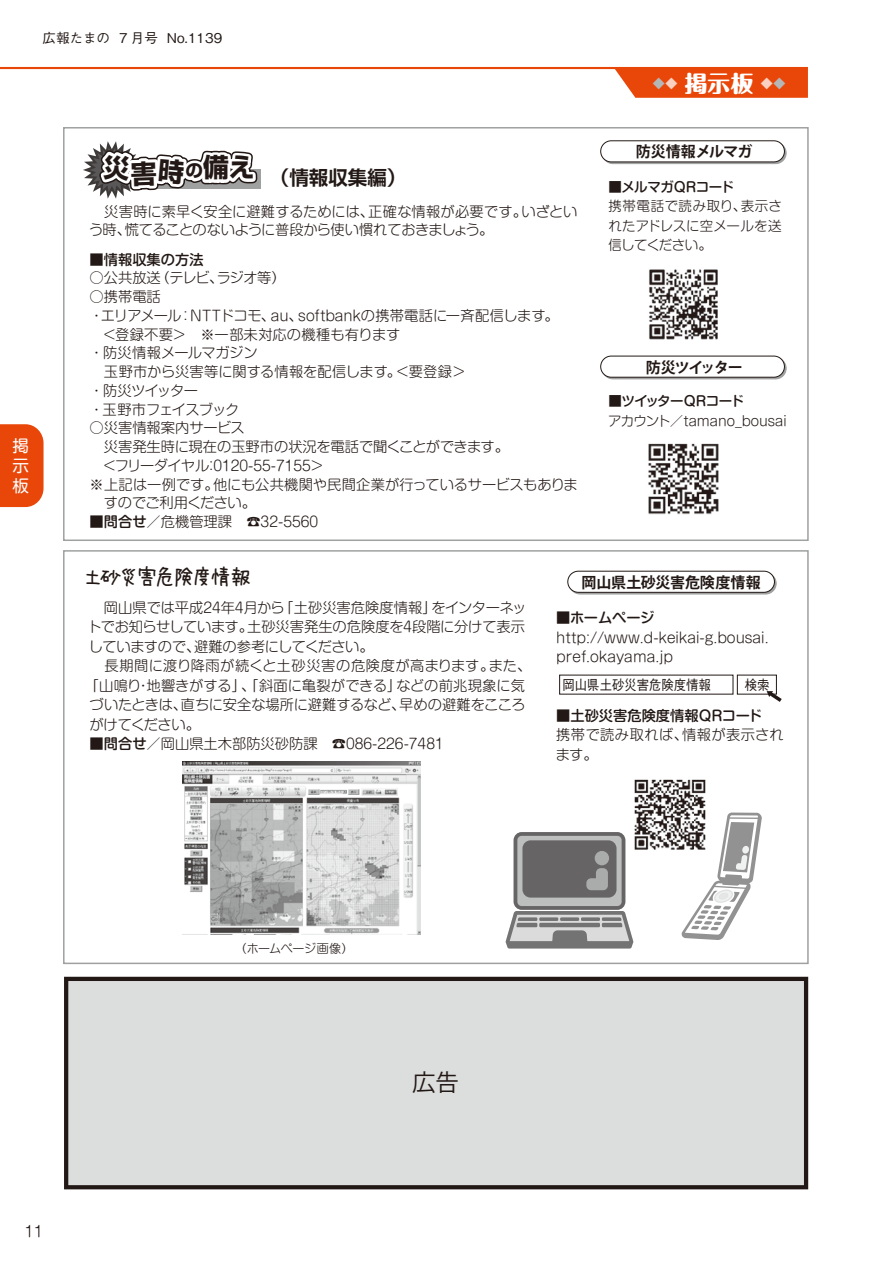
<style>
.page{position:relative;width:893px;height:1263px;background:#fff}
.page>*{position:absolute;margin:0;border:0;box-sizing:border-box;transform-origin:0 0}
.t1{font:700 25.95px "Shin Go Pr 5";color:#221815}
.t2{font:23.4px "Koz Go Pro";color:#221815}
.t3{font:800 22.5px "Maru Fo Pro";color:#fff}
.t4{font:21px "aquafont";letter-spacing:-.125em;color:#221815}
.t5{font:700 19.5px "Shin Go Pr 5 De";color:#221815}
.t6{font:16.5px/19.8px "Shin M Go Pro";color:#fff;text-align:justify}
.t7{font:700 15px "Koz Go Std";letter-spacing:-.01em;color:#221815}
.t8{font:700 15px "Koz Go Std";letter-spacing:-.095em;color:#221815}
.t9{font:300 15px "Shin M Go Pro";color:#221815}
.t10{font:300 14.25px/18.8px "Shin M Go Pro";color:#221815}
.t11{font:300 14.25px/19.5px "Shin M Go Pro";letter-spacing:.02em;color:#221815}
.t12{font:500 14.25px/19.5px "Shin M Go Pro";color:#221815}
.t13{font:300 14.25px/19.5px "Shin M Go Pro";letter-spacing:-.03em;color:#221815}
.t14{font:300 14.25px/19.5px "Shin M Go Pro";letter-spacing:-.035em;color:#221815}
.t15{font:300 14.25px/19.5px "Shin M Go Pro";letter-spacing:.035em;color:#221815}
.t16{font:300 14.25px "Shin M Go Pro";letter-spacing:-.045em;color:#221815}
.t17{font:300 14.25px "Shin M Go Pro";letter-spacing:-.025em;color:#221815}
.t18{font:300 14.25px "Shin M Go Pro";letter-spacing:-.04em;color:#221815}
.t19{font:500 13.8px "Gothic BBB Pr 5";color:#221815;scale:.9 1}
.t20{font:300 13.5px/19.5px "Shin M Go Pro";color:#221815}
.t21{font:500 13.5px "Gothic BBB Pr 5";color:#221815}
.t22{font:500 13.5px "Shin M Go Pro";letter-spacing:-.03em;color:#221815}
.t23{font:300 12px "Shin M Go Pro";letter-spacing:-.025em;color:#221815}
.t24{font:800 12px "Maru Fo Pro";color:#fad1c1}
.t25{font:800 12px "Maru Fo Pro";color:#b5b6b6}
.s1{color:#fad1c1}
.s2{color:#b5b6b6}
.s3{font-size:17.7px}
.s4{font-weight:500}
.s5{font-weight:300}
</style>
<div class="page">
<hr style="left:0;top:67px;width:808px;height:2px;background:#e94709">
<div style="left:63px;top:127px;width:746px;height:414px;border:2px solid #9fa0a0"></div>
<div style="left:63px;top:550px;width:746px;height:414px;border:2px solid #9fa0a0"></div>
<svg style="left:614px;top:69px;width:194px;height:29px;background:#ea5218"></svg>
<div style="left:64px;top:977px;width:744px;height:212px;background:#dcdddd"></div>
<img style="left:649px;top:269px;width:69px;height:71px">
<img style="left:634px;top:779px;width:72px;height:71px">
<img style="left:648px;top:443px;width:71px;height:72px">
<svg style="left:506px;top:832px;width:127px;height:116px;background:#959495"></svg>
<div style="left:595px;top:851px;width:14px;height:14px;background:#aaabab;border-radius:50%"></div>
<svg style="left:681px;top:812px;width:81px;height:128px"></svg>
<div style="left:742px;top:846px;width:7px;height:8px;background:#f0f1f1;border-radius:50%"></div>
<img style="left:182px;top:762px;width:239px;height:173px">
<svg style="left:0;top:424px;width:44px;height:84px;background:#ea5218"></svg>
<div style="left:602px;top:142px;width:184px;height:22px;border:1px solid #9fa0a0;border-radius:11px"></div>
<div style="left:601px;top:141px;width:183px;height:21px;background:#fff;border-radius:11px"></div>
<div style="left:600px;top:140px;width:185px;height:22px;border:1px solid #221815;border-radius:11px"></div>
<div style="left:569px;top:572px;width:207px;height:22px;border:1px solid #9fa0a0;border-radius:11px"></div>
<div style="left:568px;top:571px;width:206px;height:21px;background:#fff;border-radius:11px"></div>
<div style="left:567px;top:571px;width:208px;height:22px;border:1px solid #221815;border-radius:11px"></div>
<div style="left:602px;top:357px;width:184px;height:22px;border:1px solid #9fa0a0;border-radius:11px"></div>
<div style="left:601px;top:356px;width:183px;height:21px;background:#fff;border-radius:11px"></div>
<div style="left:600px;top:356px;width:185px;height:22px;border:1px solid #221815;border-radius:11px"></div>
<div style="left:737px;top:675px;width:40px;height:20px;border:1px solid #221815"></div>
<svg style="left:767px;top:691px;width:15px;height:11px"></svg>
<svg style="left:83px;top:141px;width:178px;height:58px"></svg>
<p class="t21" style="left:43px;top:27px;width:69px">広報たまの</p>
<p class="t21" style="left:119px;top:27px;width:40px">7月号</p>
<p class="t21" style="left:167px;top:27px;width:57px">No.1139</p>
<p class="t3" style="left:685px;top:65px;width:70px">掲示板</p>
<p class="t25" style="left:653px;top:74px;width:26px">◆<span class="s1">◆</span></p>
<p class="t24" style="left:761px;top:74px;width:26px">◆<span class="s2">◆</span></p>
<p class="t6" style="left:13px;top:434px;width:18px">掲示板</p>
<p class="t1" style="left:185px;top:147px;width:71px"><span class="s3">の</span>備え</p>
<p class="t5" style="left:270px;top:161px;width:138px">（情報収集編(</p>
<p class="t11" style="left:368px;top:200px;width:160px">正確な情報が必要です。</p>
<p class="t10" style="left:125px;top:201px;width:370px;line-height:18px;text-indent:-35px">　災害時に素早く安全に避難するためには、<br>慌てることのないように普段から使い慣れておきましょう。</p>
<p class="t10" style="left:521px;top:200px;width:57px">いざとい</p>
<p class="t10" style="left:89px;top:218px;width:43px">う時、</p>
<p class="t12" style="left:90px;top:248px;width:116px">■情報収集の方法</p>
<p class="t10" style="left:156px;top:267px;width:69px">（テレビ、</p>
<p class="t10" style="left:217px;top:267px;width:70px">ラジオ等(</p>
<p class="t10" style="left:90px;top:267px;width:73px">○公共放送</p>
<p class="t10" style="left:90px;top:286px;width:73px">○携帯電話</p>
<p class="t10" style="left:298px;top:304px;width:262px">softbankの携帯電話に一斉配信します。</p>
<p class="t10" style="left:190px;top:304px;width:86px">NTTドコモ、</p>
<p class="t10" style="left:101px;top:304px;width:82px">エリアメール</p>
<p class="t10" style="left:179px;top:304px;width:16px">：</p>
<p class="t10" style="left:271px;top:304px;width:33px">au、</p>
<p class="t10" style="left:90px;top:304px;width:378px">・<br>　&lt;登録不要＞　※一部未対応の機種も有ります<br>・防災情報メールマガジン<br>　玉野市から災害等に関する情報を配信します。＜要登録&lt;・防災ツイッター<br>・玉野市フェイスブック</p>
<p class="t10" style="left:90px;top:417px;width:157px">○災害情報案内サービス</p>
<p class="t10" style="left:104px;top:436px;width:406px">災害発生時に現在の玉野市の状況を電話で聞くことができます。</p>
<p class="t10" style="left:204px;top:454px;width:121px">：0120-55-7155&lt;</p>
<p class="t16" style="left:103px;top:454px;width:108px">＜フリーダイヤル</p>
<p class="t10" style="left:213px;top:473px;width:366px">他にも公共機関や民間企業が行っているサービスもありま</p>
<p class="t10" style="left:90px;top:473px;width:131px">※上記は一例です。</p>
<p class="t13" style="left:90px;top:492px;width:168px">　すのでご利用ください。</p>
<p class="t10" style="left:246px;top:511px;width:73px">☎32-5560</p>
<p class="t10" style="left:90px;top:511px;width:144px"><span class="s4">■問合せ</span>／危機管理課</p>
<p class="t7" style="left:636px;top:142px;width:118px">防災情報メルマガ</p>
<p class="t22" style="left:608px;top:176px;width:127px">■メルマガQRコード</p>
<p class="t20" style="left:608px;top:195px;width:175px">携帯電話で読み取り、<br>れたアドレスに空メールを送信してください。</p>
<p class="t20" style="left:741px;top:195px;width:43px">表示さ</p>
<p class="t8" style="left:646px;top:357px;width:98px">防災ツイッター</p>
<p class="t20" style="left:608px;top:390px;width:180px"><span class="s4">■ツイッターQRコード<br></span>アカウント／tamano_bousai</p>
<p class="t4" style="left:82px;top:565px;width:171px">土砂災害危険度情報</p>
<p class="t10" style="left:280px;top:596px;width:159px">「土砂災害危険度情報」</p>
<p class="t10" style="left:90px;top:596px;width:147px">　岡山県では平成24年</p>
<p class="t18" style="left:431px;top:596px;width:97px">をインターネッ</p>
<p class="t10" style="left:244px;top:596px;width:43px">月から</p>
<p class="t10" style="left:232px;top:596px;width:16px">４</p>
<p class="t10" style="left:247px;top:616px;width:158px">土砂災害発生の危険度を</p>
<p class="t10" style="left:412px;top:616px;width:114px">段階に分けて表示</p>
<p class="t14" style="left:194px;top:615px;width:181px;text-indent:-107px">トでお知らせしています。<br>避難の参考にしてください。</p>
<p class="t10" style="left:401px;top:616px;width:16px">４</p>
<p class="t17" style="left:89px;top:635px;width:113px">していますので、</p>
<p class="t11" style="left:397px;top:654px;width:130px;text-indent:-307px">　長期間に渡り降雨が続くと土砂災害の危険度が高まります。<br>などの前兆現象に気</p>
<p class="t10" style="left:489px;top:655px;width:44px">また、</p>
<p class="t10" style="left:85px;top:674px;width:318px">「山鳴り地響きがする」、「斜面に亀裂ができる」</p>
<p class="t10" style="left:136px;top:674px;width:16px">・</p>
<p class="t13" style="left:89px;top:693px;width:112px">づいたときは、がけてください。</p>
<p class="t10" style="left:181px;top:694px;width:226px">直ちに安全な場所に避難するなど、</p>
<p class="t10" style="left:399px;top:694px;width:128px">早めの避難をこころ</p>
<p class="t10" style="left:90px;top:733px;width:230px"><span class="s4">■問合せ</span>／岡山県土木部防災砂防課</p>
<p class="t10" style="left:332px;top:733px;width:113px">☎086-226-7481</p>
<p class="t7" style="left:582px;top:573px;width:181px">岡山県土砂災害危険度情報</p>
<p class="t10" style="left:556px;top:606px;width:214px;line-height:19.5px"><span class="s4">■ホームページ<br></span>http://www d. -keikai g- .bousai. pref.okayama j p.</p>
<p class="t19" style="left:563px;top:673px;width:166px">岡山県土砂災害危険度情報</p>
<p class="t19" style="left:745px;top:673px;width:29px">検索</p>
<p class="t12" style="left:682px;top:704px;width:103px;text-indent:-126px">■土砂災害危険度情報QRコード<br><span class="s5">情報が表示され</span></p>
<p class="t15" style="left:556px;top:723px;width:134px">携帯で読み取れば、ます。</p>
<p class="t23" style="left:235px;top:939px;width:120px">（ホームページ画像(</p>
<p class="t2" style="left:412px;top:1067px;width:48px">広告</p>
<p class="t9" style="left:25px;top:1220px;width:20px">11</p>
</div>
